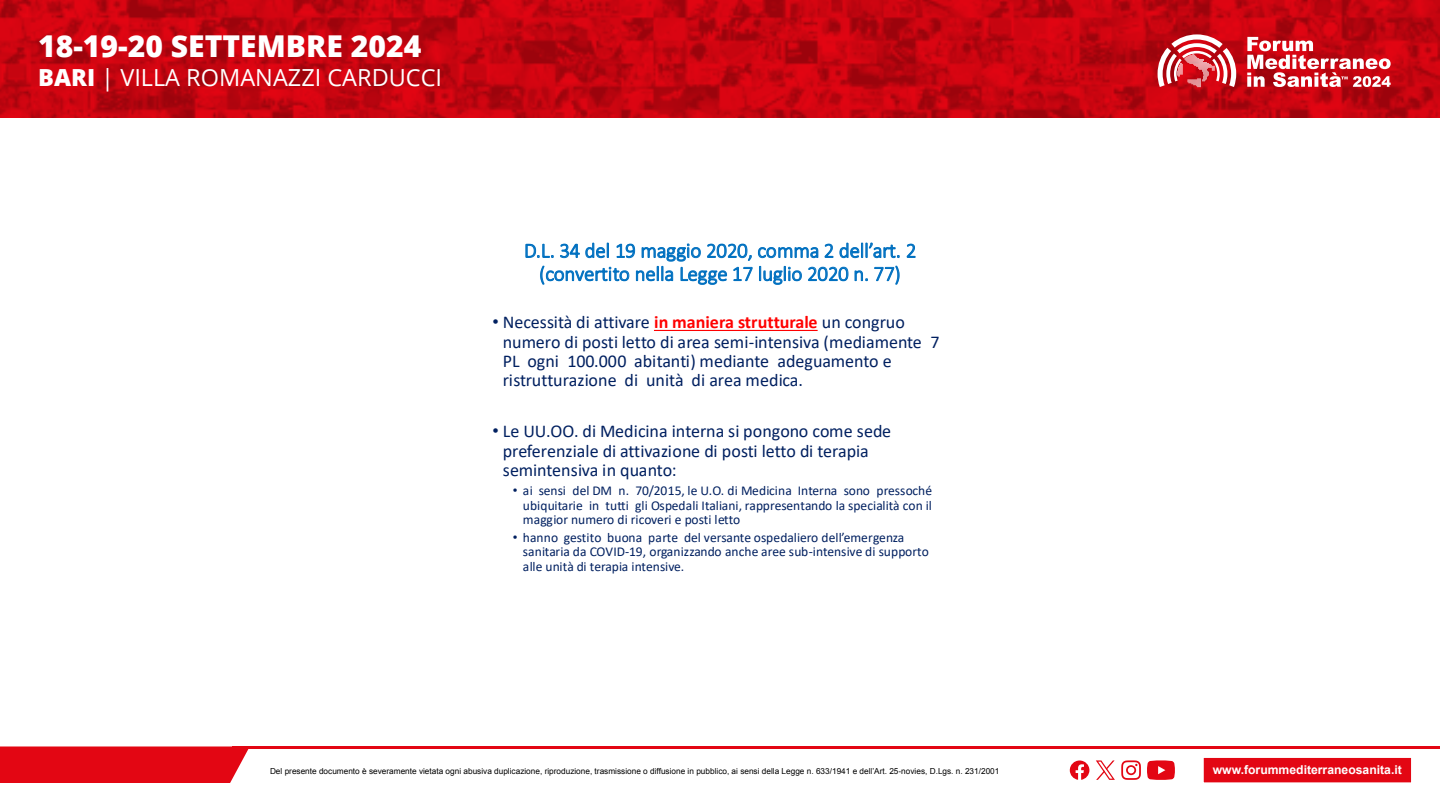
<style>
.page{position:relative;width:1440px;height:810px;background:#fff}
.page>*{position:absolute;margin:0;border:0;box-sizing:border-box;transform-origin:0 0}
.t1{font:800 30.08px "Open Sans";color:#fff}
.t2{font:23.55px "Open Sans";color:#fff}
.t3{font:300 20.85px/23.1px "Calibri";letter-spacing:-.01em;color:#0070c0;text-align:center}
.t4{font:18px/19.5px "Calibri";color:#002060}
.t5{font:13.5px/14.6px "Calibri";color:#002060;text-align:justify}
.t6{font:700 12.15px "Arial";color:#fff}
.t7{font:8.25px "Arial";color:#000}
.s1{font-weight:800}
.s2{font-family:"Arial"}
.s3{font-weight:700;color:#f00}
</style>
<div class="page">
<div style="left:0;top:746px;width:249px;height:37px;background:#e30613"></div>
<hr style="left:232px;top:746px;width:1208px;height:3px;background:#e30613">
<div style="left:1203px;top:757px;width:209px;height:27px;background:#e30613;border:1px solid #fff"></div>
<svg style="left:1121px;top:760px;width:20px;height:20px"></svg>
<svg style="left:1147px;top:760px;width:28px;height:20px"></svg>
<svg style="left:1070px;top:761px;width:19px;height:19px"></svg>
<svg style="left:1096px;top:760px;width:19px;height:20px"></svg>
<svg style="left:0;top:0;width:1440px;height:117px;background:#c2040f"></svg>
<svg style="left:1158px;top:34px;width:78px;height:53px"></svg>
<svg style="left:1247px;top:37px;width:144px;height:50px"></svg>
<svg style="left:654px;top:330px;width:164px;height:1px"></svg>
<h1 class="t1" style="left:38px;top:24px;width:385px">18-19-20 SETTEMBRE 2024</h1>
<h2 class="t2" style="left:38px;top:62px;width:406px"><span class="s1">BARI</span> | VILLA ROMANAZZI CARDUCCI</h2>
<h3 class="t3" style="left:524px;top:239px;width:394px">D.L. 34 del 19 maggio 2020, comma 2 dell’art. 2 (convertito nella Legge 17 luglio 2020 n. 77)</h3>
<h3 class="t4" style="left:503px;top:312px;width:438px;text-indent:-10px"><span class="s2">•</span> Necessità di attivare <span class="s3">in maniera strutturale</span> un congruo numero di posti letto di area semi-intensiva (mediamente 7<br>PL ogni 100.000 abitanti) mediante adeguamento e ristrutturazione di unità di area medica.</h3>
<h3 class="t4" style="left:503px;top:421px;width:390px;text-indent:-10px"><span class="s2">•</span> Le UU.OO. di Medicina interna si pongono come sede preferenziale di attivazione di posti letto di terapia semintensiva in quanto:</h3>
<p class="t5" style="left:523px;top:483px;width:411px;text-indent:-10px"><span class="s2">•</span> ai sensi del DM n. 70/2015, le U.O. di Medicina Interna sono pressoché ubiquitarie in tutti gli Ospedali Italiani, rappresentando la specialità con il maggior numero di ricoveri e posti letto</p>
<p class="t5" style="left:523px;top:530px;width:407px;text-align:left;text-indent:-10px"><span class="s2">•</span> hanno gestito buona parte del versante ospedaliero dell’emergenza sanitaria da COVID-19, organizzando anche aree sub-intensive di supporto alle unità di terapia intensive.</p>
<p class="t7" style="left:270px;top:766px;width:731px">Del presente documento è severamente vietata ogni abusiva duplicazione, riproduzione, trasmissione o diffusione in pubblico, ai sensi della Legge n. 633/1941 e dell’Art. 25-novies, D.Lgs. n. 231/2001</p>
<p class="t6" style="left:1213px;top:762px;width:191px">www.forummediterraneosanita.it</p>
</div>
